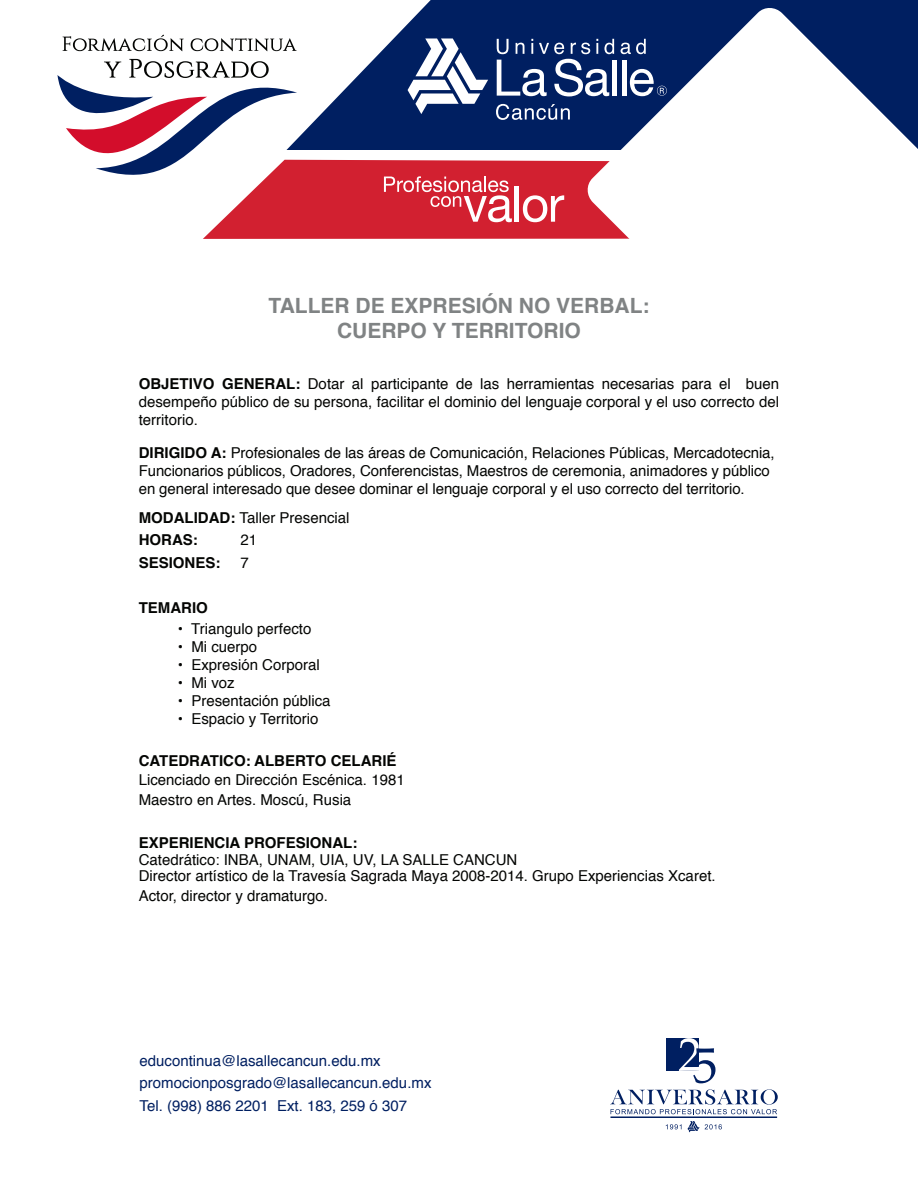
<style>
.page{position:relative;width:918px;height:1188px;background:#fff}
.page>*{position:absolute;margin:0;border:0;box-sizing:border-box;transform-origin:0 0}
.t1{font:700 21px/25.2px "Helvetica";color:#808384;text-align:center}
.t2{font:15px/18px "Helvetica";color:#040503}
.t3{font:15px/22.5px "Helvetica";color:#001f61}
.t4{font:700 15px/22.5px "Helvetica";color:#040503}
.s1{font-weight:700}
.s2{font-weight:400}
</style>
<div class="page">
<svg style="left:203px;top:160px;width:383px;height:79px;background:#d42b3a"></svg>
<svg style="left:297px;top:0;width:621px;height:150px;fill:#001f61"></svg>
<svg style="left:586px;top:6px;width:332px;height:233px"></svg>
<svg style="left:496px;top:104px;width:74px;height:16px"></svg>
<svg style="left:408px;top:38px;width:80px;height:76px"></svg>
<hr style="left:613px;top:60px;width:4px;height:36px;background:#fff">
<hr style="left:622px;top:60px;width:4px;height:36px;background:#fff">
<svg style="left:630px;top:69px;width:37px;height:27px"></svg>
<svg style="left:497px;top:39px;width:117px;height:57px"></svg>
<svg style="left:621px;top:39px;width:25px;height:15px"></svg>
<div style="left:666px;top:1038px;width:32px;height:33px;background:#001f61"></div>
<svg style="left:679px;top:1038px;width:37px;height:45px"></svg>
<svg style="left:610px;top:1089px;width:168px;height:25px"></svg>
<hr style="left:610px;top:1116px;width:167px;height:2px;background:#001f61">
<svg style="left:688px;top:1121px;width:34px;height:11px"></svg>
<svg style="left:666px;top:1124px;width:15px;height:5px"></svg>
<svg style="left:63px;top:35px;width:121px;height:16px"></svg>
<svg style="left:191px;top:38px;width:106px;height:13px"></svg>
<svg style="left:57px;top:59px;width:240px;height:142px"></svg>
<svg style="left:384px;top:176px;width:128px;height:46px;background:#db4f5c"></svg>
<hr style="left:515px;top:186px;width:4px;height:36px;background:#fff">
<svg style="left:523px;top:195px;width:41px;height:27px"></svg>
<h1 class="t1" style="left:268px;top:293px;width:383px">TALLER DE EXPRESIÓN NO VERBAL:<br>CUERPO Y TERRITORIO</h1>
<p class="t2" style="left:139px;top:376px;width:642px;text-align:justify"><span class="s1">OBJETIVO GENERAL:</span> Dotar al participante de las herramientas necesarias para el buen desempeño público de su persona, facilitar el dominio del lenguaje corporal y el uso correcto del territorio.</p>
<p class="t2" style="left:139px;top:445px;width:637px"><span class="s1">DIRIGIDO A:</span> Profesionales de las áreas de Comunicación, Relaciones Públicas, Mercadotecnia,<br>Funcionarios públicos, Oradores, Conferencistas, Maestros de ceremonia, animadores y público en general interesado que desee dominar el lenguaje corporal y el uso correcto del territorio.</p>
<p class="t4" style="left:139px;top:507px;width:212px">MODALIDAD: <span class="s2">Taller Presencial<br></span>HORAS:</p>
<p class="t2" style="left:241px;top:532px;width:18px">21</p>
<p class="t4" style="left:139px;top:552px;width:83px">SESIONES:</p>
<p class="t2" style="left:241px;top:554px;width:10px">7</p>
<p class="t4" style="left:139px;top:597px;width:71px">TEMARIO</p>
<p class="t2" style="left:178px;top:620px;width:135px">• Triangulo perfecto</p>
<p class="t2" style="left:178px;top:638px;width:81px">• Mi cuerpo</p>
<p class="t2" style="left:178px;top:656px;width:143px">• Expresión Corporal</p>
<p class="t2" style="left:178px;top:674px;width:58px">• Mi voz</p>
<p class="t2" style="left:178px;top:692px;width:154px">• Presentación pública</p>
<p class="t2" style="left:178px;top:710px;width:142px">• Espacio y Territorio</p>
<p class="t4" style="left:139px;top:750px;width:259px">CATEDRATICO: ALBERTO CELARIÉ</p>
<p class="t2" style="left:139px;top:771px;width:267px;line-height:19.5px">Licenciado en Dirección Escénica. 1981<br>Maestro en Artes. Moscú, Rusia</p>
<p class="t4" style="left:139px;top:832px;width:220px">EXPERIENCIA PROFESIONAL:</p>
<p class="t2" style="left:139px;top:852px;width:578px;line-height:16.5px">Catedrático: INBA, UNAM, UIA, UV, LA SALLE CANCUN<br>Director artístico de la Travesía Sagrada Maya 2008-2014. Grupo Experiencias Xcaret.</p>
<p class="t2" style="left:139px;top:887px;width:191px">Actor, director y dramaturgo.</p>
<p class="t3" style="left:140px;top:1050px;width:294px">educontinua@lasallecancun.edu.mx promocionposgrado@lasallecancun.edu.mx<br>Tel. (998) 886 2201 Ext. 183, 259 ó 307</p>
</div>
